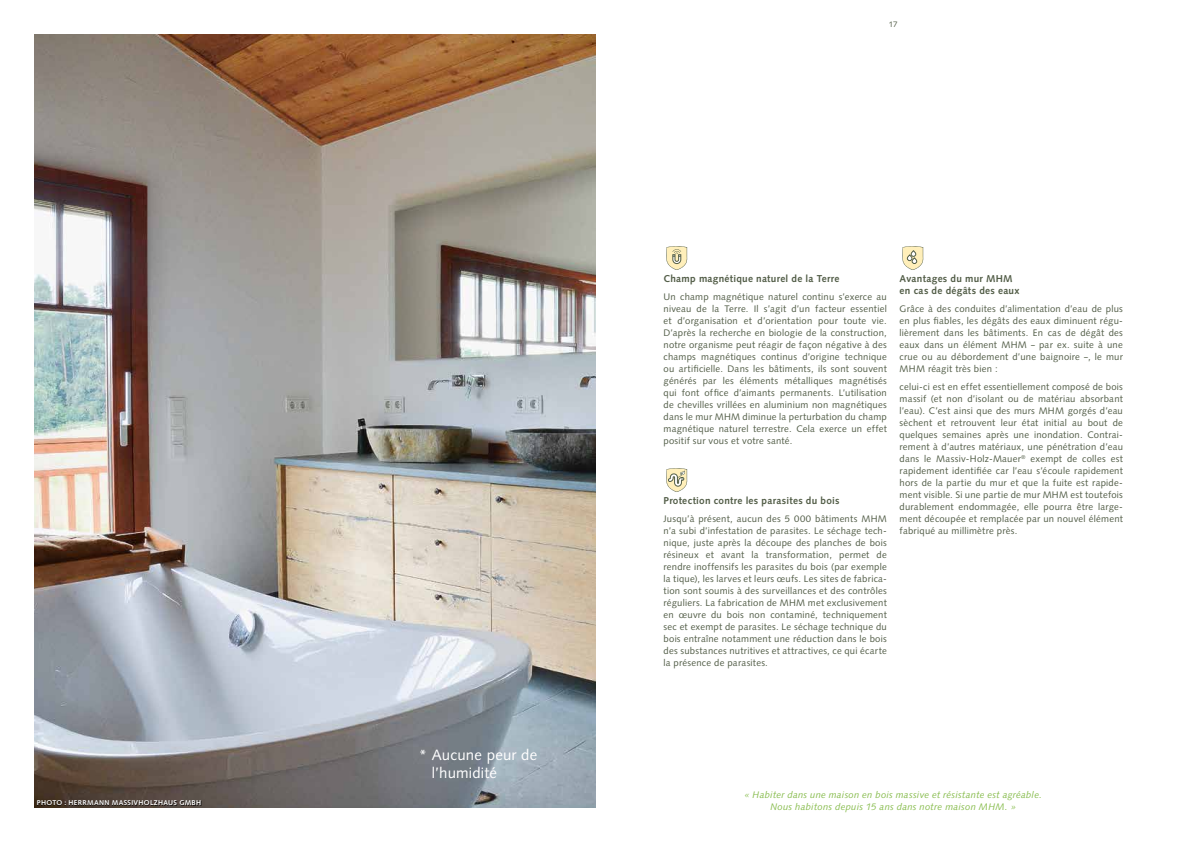
<style>
.page{position:relative;width:1191px;height:842px;background:#fff}
.page>*{position:absolute;margin:0;border:0;box-sizing:border-box;transform-origin:0 0}
.t1{font:15px/18px "Syntax LT Std";letter-spacing:.01em;color:#fff}
.t2{font:700 10px/12px "Syntax LT Std";letter-spacing:.03em;color:#525d47}
.t3{font:9.5px/12px "Syntax LT Std";letter-spacing:.025em;color:#525d47;text-align:justify}
.t4{font:italic 9.5px/12px "Syntax LT Std";letter-spacing:.025em;color:#87bc4d;text-align:center}
.t5{font:8px "Syntax LT Std";color:#525d47}
.t6{font:700 7px "Syntax LT Std";letter-spacing:.045em;color:#fff}
</style>
<div class="page">
<img style="left:34px;top:34px;width:561px;height:774px">
<svg style="left:902px;top:246px;width:21px;height:24px"></svg>
<svg style="left:666px;top:246px;width:21px;height:24px"></svg>
<svg style="left:666px;top:468px;width:21px;height:24px"></svg>
<div style="left:37px;top:800px;width:164px;height:5px;background:#000;opacity:.75"></div>
<p class="t6" style="left:37px;top:799px;width:166px">PHOTO : HERRMANN MASSIVHOLZHAUS GMBH</p>
<h1 class="t1" style="left:432px;top:745px;width:107px;text-indent:-13px">* Aucune peur de l’humidité</h1>
<p class="t5" style="left:888px;top:20px;width:10px">17</p>
<p class="t2" style="left:663px;top:273px;width:177px">Champ magnétique naturel de la Terre</p>
<p class="t3" style="left:663px;top:291px;width:225px;text-align:left">Un champ magnétique naturel continu s’exerce au niveau de la Terre. Il s’agit d’un facteur essentiel et d’organisation et d’orientation pour toute vie.<br>D’après la recherche en biologie de la construction, notre organisme peut réagir de façon négative à des champs magnétiques continus d’origine technique ou artificielle. Dans les bâtiments, ils sont souvent générés par les éléments métalliques magnétisés qui font office d’aimants permanents. L’utilisation de chevilles vrillées en aluminium non magnétiques dans le mur MHM diminue la perturbation du champ magnétique naturel terrestre. Cela exerce un effet positif sur vous et votre santé.</p>
<p class="t2" style="left:663px;top:495px;width:177px">Protection contre les parasites du bois</p>
<p class="t3" style="left:663px;top:513px;width:225px">Jusqu’à présent, aucun des 5 000 bâtiments MHM n’a subi d’infestation de parasites. Le séchage tech&shy;nique, juste après la découpe des planches de bois résineux et avant la transformation, permet de rendre inoffensifs les parasites du bois (par exemple la tique), les larves et leurs œufs. Les sites de fabrica&shy;tion sont soumis à des surveillances et des contrôles réguliers. La fabrication de MHM met exclusivement en œuvre du bois non contaminé, techniquement sec et exempt de parasites. Le séchage technique du bois entraîne notamment une réduction dans le bois des substances nutritives et attractives, ce qui écarte la présence de parasites.</p>
<p class="t2" style="left:899px;top:273px;width:121px">Avantages du mur MHM en cas de dégâts des eaux</p>
<p class="t3" style="left:899px;top:303px;width:225px">Grâce à des conduites d’alimentation d’eau de plus en plus fiables, les dégâts des eaux diminuent régu&shy;lièrement dans les bâtiments. En cas de dégât des eaux dans un élément MHM – par ex. suite à une crue ou au débordement d’une baignoire –, le mur MHM réagit très bien :</p>
<p class="t3" style="left:899px;top:381px;width:225px">celui-ci est en effet essentiellement composé de bois massif (et non d’isolant ou de matériau absorbant l’eau). C’est ainsi que des murs MHM gorgés d’eau sèchent et retrouvent leur état initial au bout de quelques semaines après une inondation. Contrai&shy;rement à d’autres matériaux, une pénétration d’eau dans le Massiv-Holz-Mauer<sup>®</sup> exempt de colles est rapidement identifiée car l’eau s’écoule rapidement hors de la partie du mur et que la fuite est rapide&shy;ment visible. Si une partie de mur MHM est toutefois durablement endommagée, elle pourra être large&shy;ment découpée et remplacée par un nouvel élément fabriqué au millimètre près.</p>
<p class="t4" style="left:744px;top:789px;width:299px">« Habiter dans une maison en bois massive et résistante est agréable.<br>Nous habitons depuis 15 ans dans notre maison MHM. »</p>
</div>
